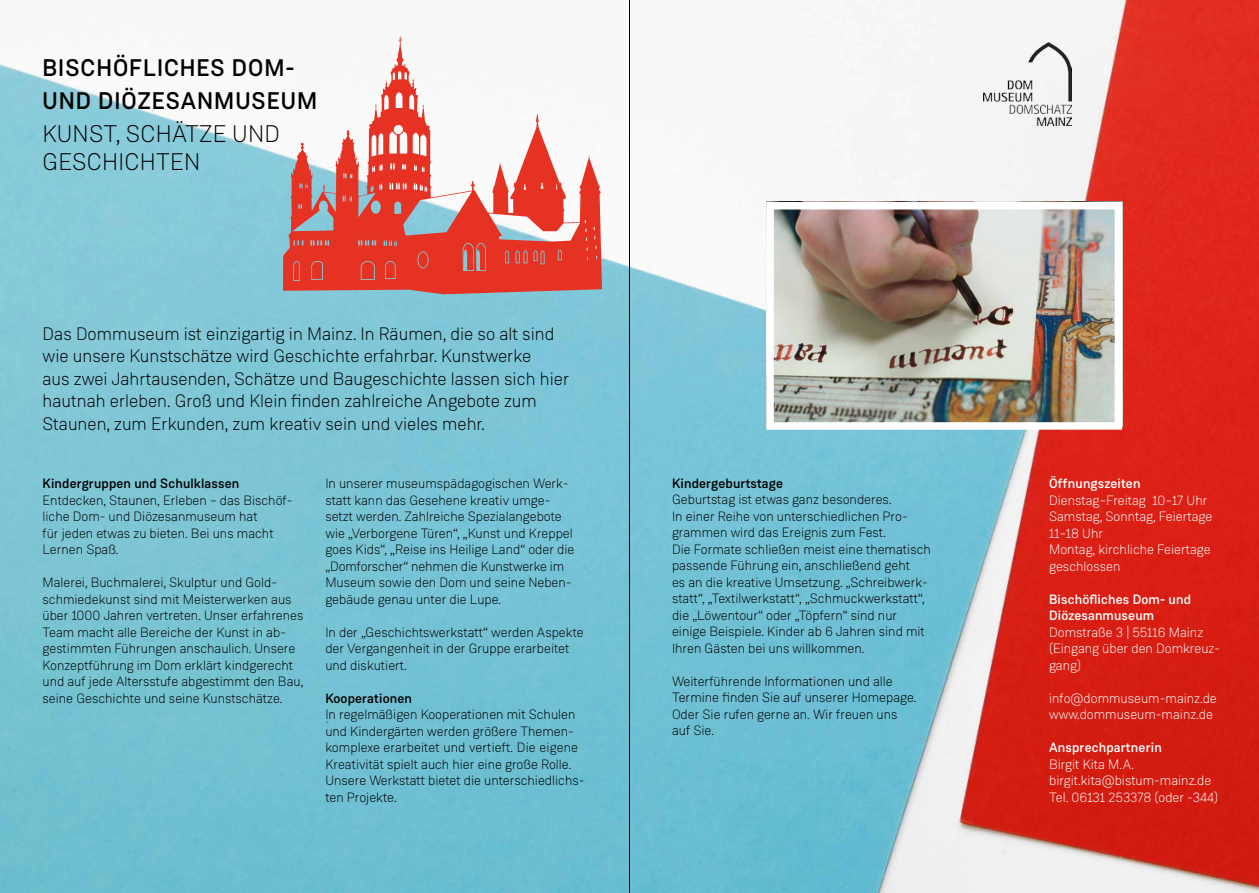
<style>
.page{position:relative;width:1259px;height:893px;background:#fff}
.page>*{position:absolute;margin:0;border:0;box-sizing:border-box;transform-origin:0 0}
.t1{font:500 24px/33px "Weissenhof Grotesk";letter-spacing:.04em;color:#000}
.t2{font:300 24px/28.8px "Weissenhof Grotesk";letter-spacing:.01em;color:#000}
.t3{font:300 18px/22.5px "Weissenhof Grotesk";color:#000}
.t4{font:300 13.5px/16.5px "Weissenhof Grotesk";color:#000}
.t5{font:300 13.5px/16.5px "Weissenhof Grotesk";color:#fff}
.t6{font:500 13.5px/16.5px "Weissenhof Grotesk";letter-spacing:.01em;color:#fff}
.t7{font:500 13.5px "Weissenhof Grotesk";letter-spacing:.01em;color:#000}
</style>
<div class="page">
<img style="left:0;top:0;width:1259px;height:893px">
<img style="left:775px;top:211px;width:338px;height:210px">
<div style="left:766px;top:202px;width:356px;height:228px;border:8px solid #fff"></div>
<img style="left:984px;top:43px;width:88px;height:82px">
<hr style="left:629px;top:0;width:1px;height:893px;background:#000">
<svg style="left:283px;top:36px;width:319px;height:258px"></svg>
<svg style="left:361px;top:262px;width:13px;height:17px"></svg>
<svg style="left:294px;top:262px;width:5px;height:18px"></svg>
<svg style="left:312px;top:262px;width:10px;height:17px"></svg>
<h1 class="t1" style="left:43px;top:51px;width:276px">BISCHÖFLICHES DOM-<br>UND DIÖZESANMUSEUM</h1>
<h1 class="t2" style="left:43px;top:119px;width:239px">KUNST, SCHÄTZE UND<br>GESCHICHTEN</h1>
<p class="t3" style="left:43px;top:322px;width:528px">Das Dommuseum ist einzigartig in Mainz. In Räumen, die so alt sind wie unsere Kunstschätze wird Geschichte erfahrbar. Kunstwerke<br>aus zwei Jahrtausenden, Schätze und Baugeschichte lassen sich hier hautnah erleben. Groß und Klein finden zahlreiche Angebote zum Staunen, zum Erkunden, zum kreativ sein und vieles mehr.</p>
<p class="t7" style="left:43px;top:475px;width:198px">Kindergruppen und Schulklassen</p>
<p class="t4" style="left:43px;top:491px;width:251px">Entdecken, Staunen, Erleben – das Bischöf&shy;liche Dom- und Diözesanmuseum hat<br>für jeden etwas zu bieten. Bei uns macht<br>Lernen Spaß.</p>
<p class="t4" style="left:43px;top:574px;width:262px">Malerei, Buchmalerei, Skulptur und Gold&shy;schmiedekunst sind mit Meisterwerken aus über 1000 Jahren vertreten. Unser erfahrenes Team macht alle Bereiche der Kunst in ab&shy;gestimmten Führungen anschaulich. Unsere Konzeptführung im Dom erklärt kindgerecht und auf jede Altersstufe abgestimmt den Bau, seine Geschichte und seine Kunstschätze.</p>
<p class="t4" style="left:325px;top:475px;width:251px">In unserer museumspädagogischen Werk&shy;statt kann das Gesehene kreativ umge&shy;setzt werden. Zahlreiche Spezialangebote wie „Verborgene Türen“, „Kunst und Kreppel goes Kids“, „Reise ins Heilige Land“ oder die „Domforscher“ nehmen die Kunstwerke im Museum sowie den Dom und seine Neben&shy;gebäude genau unter die Lupe.</p>
<p class="t4" style="left:325px;top:623px;width:260px">In der „Geschichtswerkstatt“ werden Aspekte der Vergangenheit in der Gruppe erarbeitet und diskutiert.</p>
<p class="t7" style="left:325px;top:689px;width:88px">Kooperationen</p>
<p class="t4" style="left:325px;top:706px;width:261px">In regelmäßigen Kooperationen mit Schulen und Kindergärten werden größere Themen&shy;komplexe erarbeitet und vertieft. Die eigene Kreativität spielt auch hier eine große Rolle.<br>Unsere Werkstatt bietet die unterschiedlichs&shy;ten Projekte.</p>
<p class="t7" style="left:672px;top:475px;width:112px">Kindergeburtstage</p>
<p class="t4" style="left:672px;top:491px;width:260px">Geburtstag ist etwas ganz besonderes.<br>In einer Reihe von unterschiedlichen Pro&shy;grammen wird das Ereignis zum Fest.<br>Die Formate schließen meist eine thematisch passende Führung ein, anschließend geht<br>es an die kreative Umsetzung. „Schreibwerk&shy;statt“, „Textilwerkstatt“, „Schmuckwerkstatt“, die „Löwentour“ oder „Töpfern“ sind nur einige Beispiele. Kinder ab 6 Jahren sind mit Ihren Gästen bei uns willkommen.</p>
<p class="t4" style="left:672px;top:673px;width:246px">Weiterführende Informationen und alle<br>Termine finden Sie auf unserer Homepage.<br>Oder Sie rufen gerne an. Wir freuen uns auf Sie.</p>
<p class="t6" style="left:1049px;top:475px;width:93px">Öffnungszeiten</p>
<p class="t5" style="left:1049px;top:491px;width:165px">Dienstag–Freitag 10–17 Uhr<br>Samstag, Sonntag, Feiertage<br>11–18 Uhr<br>Montag, kirchliche Feiertage geschlossen</p>
<p class="t6" style="left:1049px;top:591px;width:143px">Bischöfliches Dom- und<br>Diözesanmuseum</p>
<p class="t5" style="left:1049px;top:623px;width:173px">Domstraße 3 | 55116 Mainz (Eingang über den Domkreuz&shy;gang)</p>
<p class="t5" style="left:1049px;top:689px;width:169px">info@dommuseum-mainz.de www.dommuseum-mainz.de</p>
<p class="t6" style="left:1049px;top:739px;width:114px">Ansprechpartnerin</p>
<p class="t5" style="left:1049px;top:755px;width:171px">Birgit Kita M.A. birgit.kita@bistum-mainz.de<br>Tel. 06131 253378 (oder -344)</p>
</div>
